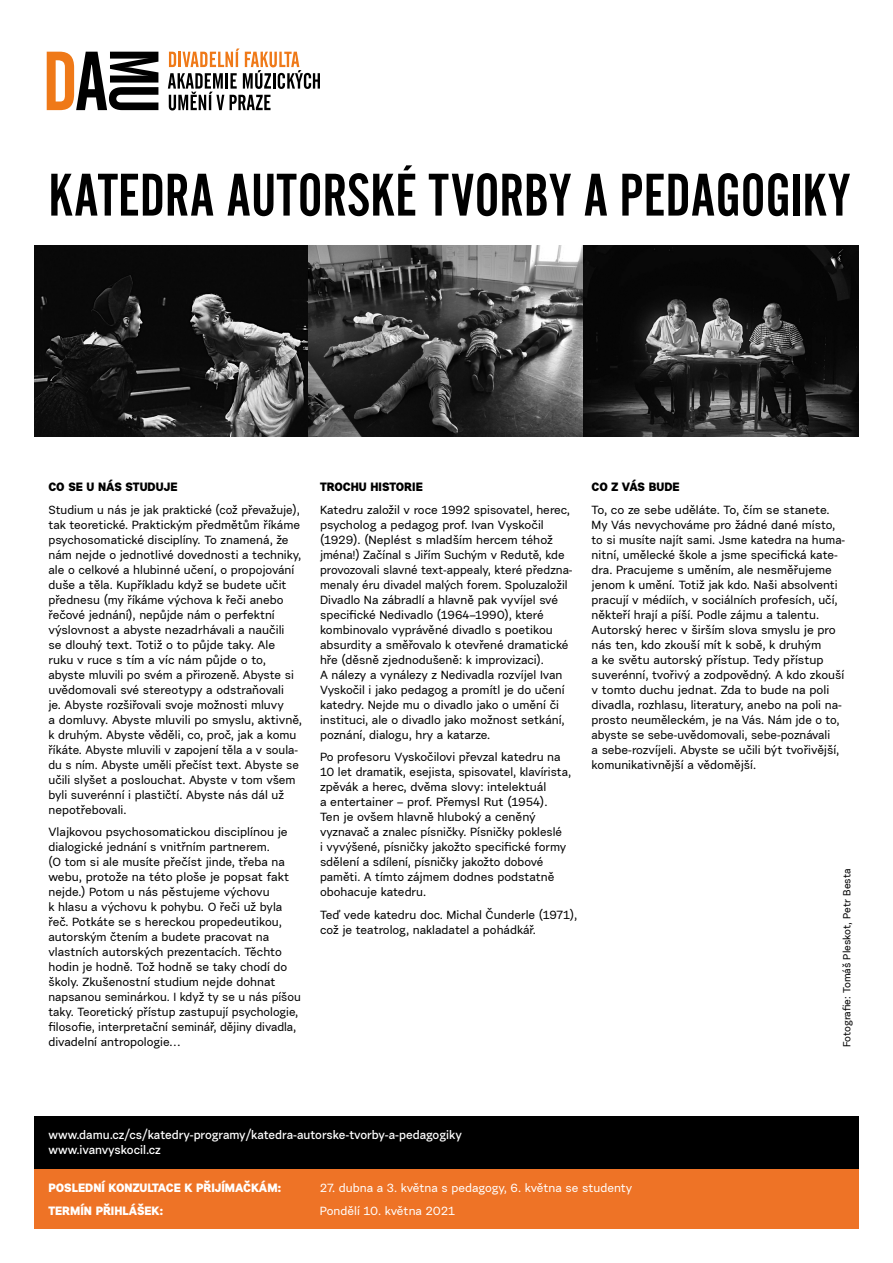
<style>
.page{position:relative;width:893px;height:1263px;background:#fff}
.page>*{position:absolute;margin:0;border:0;box-sizing:border-box;transform-origin:0 0}
.t1{font:62.7px "Alternate Got No 2 D";color:#000}
.t2{font:12px/15px "Urban Grotesk Me Bl";color:#000}
.t3{font:700 12px/15px "Urban Grotesk Li Se";color:#fff}
.t4{font:12px "Urban Grotesk Me Bl";color:#fff}
.t5{font:700 12px "Urban Grotesk Me Bl";color:#fff}
.t6{font:700 12px "Urban Grotesk Me Bl";color:#000}
.t7{font:10.5px "Urban Grotesk Me Bl";color:#000}
</style>
<div class="page">
<div style="left:34px;top:1169px;width:825px;height:60px;background:#ee7326"></div>
<img style="left:34px;top:246px;width:825px;height:191px">
<svg style="left:47px;top:52px;width:111px;height:58px"></svg>
<svg style="left:168px;top:49px;width:152px;height:61px"></svg>
<div style="left:34px;top:1116px;width:825px;height:53px;background:#000"></div>
<h1 class="t1" style="left:48px;top:163px;width:804px">KATEDRA AUTORSKÉ TVORBY A PEDAGOGIKY</h1>
<p class="t6" style="left:48px;top:479px;width:130px">CO SE U NÁS STUDUJE</p>
<p class="t2" style="left:48px;top:502px;width:255px">Studium u nás je jak praktické (což převažuje), tak teoretické. Praktickým předmětům říkáme psychosomatické disciplíny. To znamená, že nám nejde o jednotlivé dovednosti a techniky, ale o celkové a hlubinné učení, o propojování duše a těla. Kupříkladu když se budete učit přednesu (my říkáme výchova k řeči anebo řečové jednání), nepůjde nám o perfektní výslovnost a abyste nezadrhávali a naučili<br>se dlouhý text. Totiž o to půjde taky. Ale ruku v ruce s tím a víc nám půjde o to, abyste mluvili po svém a přirozeně. Abyste si uvědomovali své stereotypy a odstraňovali<br>je. Abyste rozšiřovali svoje možnosti mluvy<br>a domluvy. Abyste mluvili po smyslu, aktivně, k druhým. Abyste věděli, co, proč, jak a komu říkáte. Abyste mluvili v zapojení těla a v soula&shy;du s ním. Abyste uměli přečíst text. Abyste se učili slyšet a poslouchat. Abyste v tom všem byli suverénní i plastičtí. Abyste nás dál už nepotřebovali.</p>
<p class="t2" style="left:48px;top:824px;width:254px">Vlajkovou psychosomatickou disciplínou je dialogické jednání s vnitřním partnerem.<br>(O tom si ale musíte přečíst jinde, třeba na webu, protože na této ploše je popsat fakt nejde.) Potom u nás pěstujeme výchovu<br>k hlasu a výchovu k pohybu. O řeči už byla řeč. Potkáte se s hereckou propedeutikou, autorským čtením a budete pracovat na vlastních autorských prezentacích. Těchto hodin je hodně. Tož hodně se taky chodí do školy. Zkušenostní studium nejde dohnat napsanou seminárkou. I když ty se u nás píšou taky. Teoretický přístup zastupují psychologie, filosofie, interpretační seminář, dějiny divadla, divadelní antropologie…</p>
<p class="t6" style="left:320px;top:479px;width:104px">TROCHU HISTORIE</p>
<p class="t2" style="left:320px;top:502px;width:254px">Katedru založil v roce 1992 spisovatel, herec, psycholog a pedagog prof. Ivan Vyskočil (1929). (Neplést s mladším hercem téhož jména!) Začínal s Jiřím Suchým v Redutě, kde provozovali slavné text‑appealy, které předzna&shy;menaly éru divadel malých forem. Spoluzaložil Divadlo Na zábradlí a hlavně pak vyvíjel své specifické Nedivadlo (1964–1990), které kombinovalo vyprávěné divadlo s poetikou absurdity a směřovalo k otevřené dramatické hře (děsně zjednodušeně: k improvizaci).<br>A nálezy a vynálezy z Nedivadla rozvíjel Ivan Vyskočil i jako pedagog a promítl je do učení katedry. Nejde mu o divadlo jako o umění či instituci, ale o divadlo jako možnost setkání, poznání, dialogu, hry a katarze.</p>
<p class="t2" style="left:320px;top:749px;width:253px">Po profesoru Vyskočilovi převzal katedru na 10 let dramatik, esejista, spisovatel, klavírista, zpěvák a herec, dvěma slovy: intelektuál<br>a entertainer – prof. Přemysl Rut (1954).<br>Ten je ovšem hlavně hluboký a ceněný vyznavač a znalec písničky. Písničky pokleslé<br>i vyvýšené, písničky jakožto specifické formy sdělení a sdílení, písničky jakožto dobové paměti. A tímto zájmem dodnes podstatně obohacuje katedru.</p>
<p class="t2" style="left:320px;top:907px;width:259px">Teď vede katedru doc. Michal Čunderle (1971), což je teatrolog, nakladatel a pohádkář.</p>
<p class="t6" style="left:592px;top:479px;width:90px">CO Z VÁS BUDE</p>
<p class="t2" style="left:592px;top:502px;width:255px">To, co ze sebe uděláte. To, čím se stanete.<br>My Vás nevychováme pro žádné dané místo, to si musíte najít sami. Jsme katedra na huma&shy;nitní, umělecké škole a jsme specifická kate&shy;dra. Pracujeme s uměním, ale nesměřujeme jenom k umění. Totiž jak kdo. Naši absolventi pracují v médiích, v sociálních profesích, učí, někteří hrají a píší. Podle zájmu a talentu.<br>Autorský herec v širším slova smyslu je pro nás ten, kdo zkouší mít k sobě, k druhým<br>a ke světu autorský přístup. Tedy přístup suverénní, tvořivý a zodpovědný. A kdo zkouší v tomto duchu jednat. Zda to bude na poli divadla, rozhlasu, literatury, anebo na poli na&shy;prosto neuměleckém, je na Vás. Nám jde o to, abyste se sebe‑uvědomovali, sebe‑poznávali<br>a sebe--rozvíjeli. Abyste se učili být tvořivější, komunikativnější a vědomější.</p>
<p class="t7" style="left:840px;top:1047px;width:180px;rotate:-90deg">Fotografie: Tomáš Pleskot, Petr Besta</p>
<p class="t3" style="left:48px;top:1127px;width:415px">www.damu.cz/cs/katedry-programy/katedra-autorske-tvorby-a-pedagogiky www.ivanvyskocil.cz</p>
<p class="t5" style="left:48px;top:1180px;width:235px">POSLEDNÍ KONZULTACE K PŘIJÍMAČKÁM:</p>
<p class="t4" style="left:320px;top:1180px;width:314px">27. dubna a 3. května s pedagogy, 6. května se studenty</p>
<p class="t5" style="left:48px;top:1202px;width:117px">TERMÍN PŘIHLÁŠEK:</p>
<p class="t4" style="left:320px;top:1203px;width:137px">Pondělí 10. května 2021</p>
</div>
